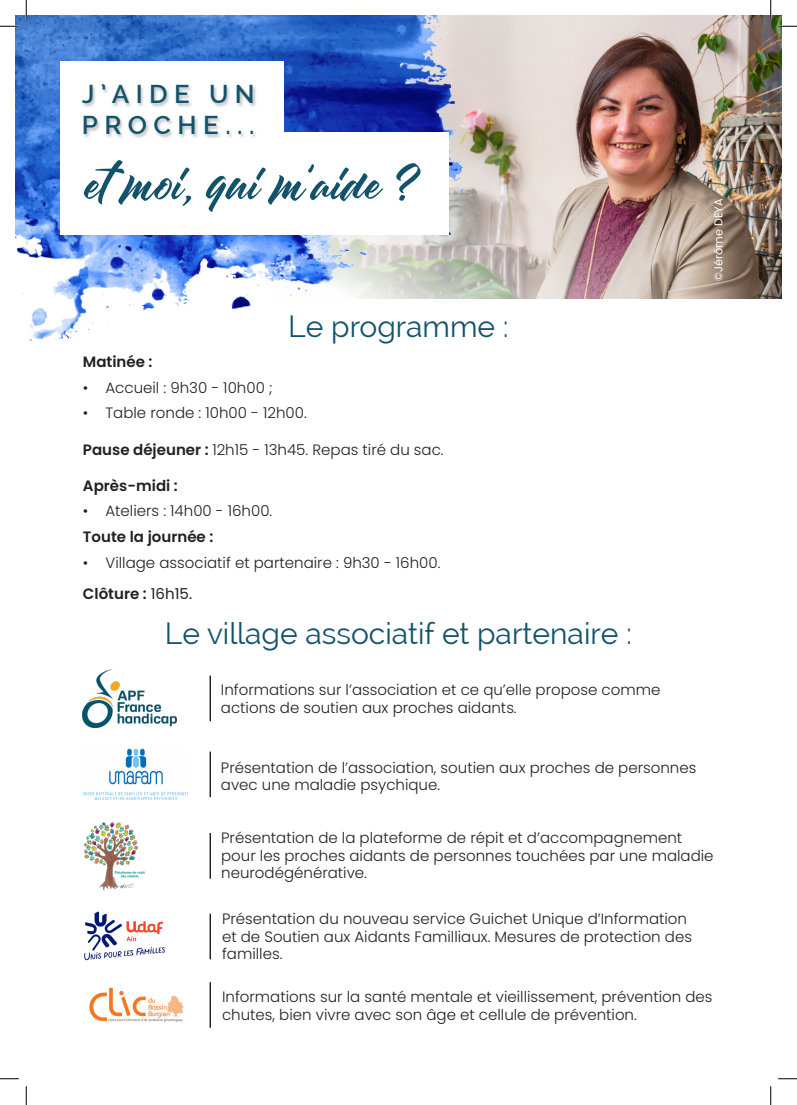
<style>
.page{position:relative;width:797px;height:1105px;background:#fff}
.page>*{position:absolute;margin:0;border:0;box-sizing:border-box;transform-origin:0 0}
.t1{font:55.38px "Julietta";color:#12536b}
.t2{font:30px "Raleway";color:#12536b}
.t3{font:600 25.88px/31px "Raleway";letter-spacing:.25em;color:#12536b}
.Style_de_paragraphe{font:300 15px/17.5px "Poppins";color:#231f20}
.Style_de_paragraphe-2{font:600 15px "Poppins";color:#231f20}
.t4{font:11.25px "Poppins";color:#fff}
.s1{font-weight:600}
.s2{font-weight:400}
</style>
<div class="page">
<img style="left:83px;top:749px;width:104px;height:51px">
<img style="left:83px;top:669px;width:94px;height:59px">
<img style="left:84px;top:912px;width:81px;height:49px">
<img style="left:83px;top:822px;width:62px;height:69px">
<hr style="left:210px;top:833px;width:1px;height:46px;background:#000">
<hr style="left:210px;top:914px;width:1px;height:45px;background:#000">
<hr style="left:210px;top:676px;width:1px;height:45px;background:#000">
<hr style="left:210px;top:751px;width:1px;height:46px;background:#000">
<img style="left:89px;top:988px;width:95px;height:34px">
<hr style="left:210px;top:982px;width:1px;height:46px;background:#000">
<img style="left:513px;top:16px;width:268px;height:282px">
<img style="left:16px;top:16px;width:497px;height:325px">
<div style="left:60px;top:61px;width:223px;height:76px;background:#fff"></div>
<div style="left:60px;top:132px;width:388px;height:102px;background:#fff"></div>
<div style="left:82px;top:84px;width:176px;height:55px;background:#231f20;opacity:.3"></div>
<svg style="left:0;top:25px;width:19px;height:2px"></svg>
<svg style="left:778px;top:25px;width:19px;height:2px"></svg>
<svg style="left:0;top:1078px;width:19px;height:1px"></svg>
<svg style="left:778px;top:1078px;width:19px;height:1px"></svg>
<svg style="left:25px;top:0;width:2px;height:19px"></svg>
<svg style="left:25px;top:1086px;width:2px;height:19px"></svg>
<svg style="left:770px;top:0;width:1px;height:19px"></svg>
<svg style="left:770px;top:1086px;width:1px;height:19px"></svg>
<p class="t3" style="left:82px;top:79px;width:174px">J’AIDE UN<br>PROCHE...</p>
<p class="t1" style="left:86px;top:157px;width:333px">et moi, qui m’aide ?</p>
<p class="t2" style="left:288px;top:309px;width:222px">Le programme :</p>
<p class="Style_de_paragraphe-2" style="left:83px;top:353px;width:71px">Matinée :</p>
<p class="Style_de_paragraphe" style="left:83px;top:379px;width:191px">• Accueil : 9h30 - 10h00 ;</p>
<p class="Style_de_paragraphe" style="left:83px;top:404px;width:225px">• Table ronde : 10h00 - 12h00.</p>
<p class="Style_de_paragraphe" style="left:83px;top:441px;width:362px"><span class="s1">Pause déjeuner :</span> 12h15 - 13h45. Repas tiré du sac.</p>
<p class="Style_de_paragraphe-2" style="left:83px;top:477px;width:96px">Après-midi :</p>
<p class="Style_de_paragraphe" style="left:83px;top:502px;width:191px">• Ateliers : 14h00 - 16h00.</p>
<p class="Style_de_paragraphe-2" style="left:83px;top:528px;width:132px">Toute la journée :</p>
<p class="Style_de_paragraphe" style="left:83px;top:554px;width:359px">• Village associatif et partenaire : 9h30 - 16h00.</p>
<p class="Style_de_paragraphe-2" style="left:83px;top:585px;width:111px">Clôture : <span class="s2">16h15.</span></p>
<p class="t2" style="left:165px;top:616px;width:469px">Le village associatif et partenaire :</p>
<p class="Style_de_paragraphe" style="left:221px;top:681px;width:441px">Informations sur l’association et ce qu’elle propose comme actions de soutien aux proches aidants.</p>
<p class="Style_de_paragraphe" style="left:221px;top:759px;width:477px">Présentation de l’association, soutien aux proches de personnes avec une maladie psychique.</p>
<p class="t4" style="left:712px;top:281px;width:84px;rotate:-90deg">©Jérôme DEYA</p>
<p class="Style_de_paragraphe" style="left:221px;top:829px;width:494px">Présentation de la plateforme de répit et d’accompagnement pour les proches aidants de personnes touchées par une maladie neurodégénérative.</p>
<p class="Style_de_paragraphe" style="left:222px;top:910px;width:471px">Présentation du nouveau service Guichet Unique d’Information et de Soutien aux Aidants Familliaux. Mesures de protection des familles.</p>
<p class="Style_de_paragraphe" style="left:222px;top:988px;width:492px">Informations sur la santé mentale et vieillissement, prévention des chutes, bien vivre avec son âge et cellule de prévention.</p>
</div>
